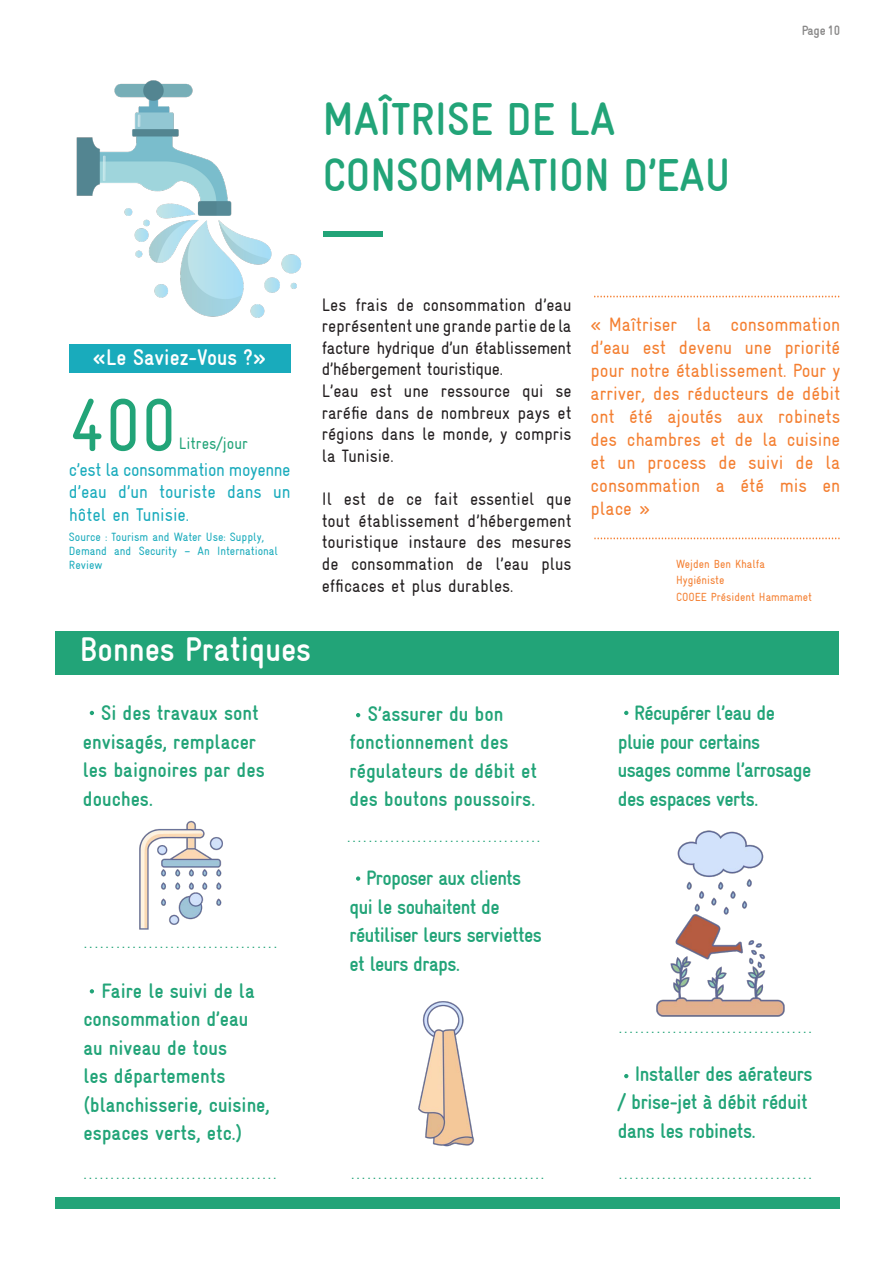
<style>
.page{position:relative;width:893px;height:1263px;background:#fff}
.page>*{position:absolute;margin:0;border:0;box-sizing:border-box;transform-origin:0 0}
.t1{font:condensed 74.7px "GIZ Gravur TT";color:#22a478}
.t2{font:700 condensed 46.5px/55.8px "GIZ Gravur TT";color:#22a478}
.t3{font:700 condensed 34.5px "GIZ Gravur TT";color:#fff}
.t4{font:700 condensed 22.5px "GIZ Gravur TT";color:#fff}
.t5{font:700 condensed 21px/28.5px "GIZ Gravur TT";color:#22a478}
.t6{font:700 condensed 21px/28.5px "GIZ Gravur TT";letter-spacing:-.03em;color:#22a478}
.t7{font:700 condensed 21px/28.5px "GIZ Gravur TT";letter-spacing:-.02em;color:#22a478}
.t8{font:condensed 19.2px/23.1px "GIZ Gravur TT";color:#f47f31;text-align:justify}
.t9{font:condensed 18.45px/22.2px "GIZ Gravur TT";color:#19abbc;text-align:justify}
.t10{font:condensed 18px/21.6px "GIZ Gravur TT";color:#231f20;text-align:justify}
.t11{font:condensed 16.5px "GIZ Gravur TT";color:#22a478}
.t12{font:700 condensed 13.5px "GIZ Gravur TT";color:#030102}
.t13{font:condensed 12px/14.2px "GIZ Gravur TT";color:#19abbc}
.t14{font:condensed 11.85px "GIZ Gravur TT";color:#f47f31}
.t15{font:9px "Lucida Sans Typewriter";color:#22a478}
</style>
<div class="page">
<svg style="left:356px;top:876px;width:4px;height:5px"></svg>
<svg style="left:624px;top:1074px;width:4px;height:4px"></svg>
<svg style="left:356px;top:713px;width:4px;height:4px"></svg>
<svg style="left:624px;top:711px;width:4px;height:4px"></svg>
<svg style="left:90px;top:711px;width:4px;height:4px"></svg>
<svg style="left:90px;top:989px;width:4px;height:4px"></svg>
<div style="left:323px;top:232px;width:59px;height:5px;background:#22a478"></div>
<svg style="left:594px;top:296px;width:245px;height:1px"></svg>
<svg style="left:594px;top:537px;width:246px;height:2px"></svg>
<div style="left:55px;top:1197px;width:784px;height:12px;background:#22a478"></div>
<div style="left:56px;top:631px;width:783px;height:44px;background:#22a478"></div>
<div style="left:69px;top:344px;width:222px;height:29px;background:#19abbc"></div>
<img style="left:139px;top:820px;width:84px;height:110px">
<img style="left:418px;top:1001px;width:56px;height:146px">
<img style="left:656px;top:830px;width:129px;height:187px">
<img style="left:76px;top:80px;width:226px;height:238px">
<p class="t2" style="left:323px;top:92px;width:409px">MAÎTRISE DE LA<br>CONSOMMATION D’EAU</p>
<p class="t12" style="left:801px;top:23px;width:41px">Page 10</p>
<p class="t4" style="left:93px;top:345px;width:174px">«Le Saviez-Vous ?»</p>
<p class="t1" style="left:69px;top:384px;width:109px">400</p>
<p class="t11" style="left:179px;top:434px;width:71px">Litres/jour</p>
<p class="t9" style="left:69px;top:459px;width:223px">c’est la consommation moyenne d’eau d’un touriste dans un hôtel en Tunisie.</p>
<p class="t13" style="left:69px;top:530px;width:197px">Source : Tourism and Water Use: Supply,</p>
<p class="t13" style="left:69px;top:544px;width:211px">Demand and Security – An International<br>Review</p>
<p class="t10" style="left:322px;top:294px;width:251px">Les frais de consommation d’eau représentent une grande partie de la facture hydrique d’un établissement d’hébergement touristique.</p>
<p class="t10" style="left:322px;top:380px;width:251px">L’eau est une ressource qui se raréfie dans de nombreux pays et régions dans le monde, y compris la Tunisie.</p>
<p class="t10" style="left:322px;top:488px;width:251px">Il est de ce fait essentiel que tout établissement d’hébergement touristique instaure des mesures de consommation de l’eau plus efficaces et plus durables.</p>
<p class="t3" style="left:80px;top:630px;width:233px">Bonnes Pratiques</p>
<p class="t5" style="left:83px;top:699px;width:183px;text-indent:18px">Si des travaux sont envisagés, remplacer les baignoires par des douches.</p>
<p class="t15" style="left:83px;top:940px;width:197px">....................................</p>
<p class="t5" style="left:83px;top:976px;width:188px;text-indent:18px">Faire le suivi de la consommation d’eau au niveau de tous<br>les départements (blanchisserie, cuisine, espaces verts, etc.)</p>
<p class="t5" style="left:350px;top:699px;width:189px;text-indent:18px">S’assurer du bon fonctionnement des régulateurs de débit et des boutons poussoirs.</p>
<p class="t15" style="left:346px;top:833px;width:197px">....................................</p>
<p class="t6" style="left:350px;top:864px;width:194px;text-indent:16px">Proposer aux clients qui le souhaitent de réutiliser leurs serviettes et leurs draps.</p>
<p class="t8" style="left:591px;top:313px;width:251px">« Maîtriser la consommation d’eau est devenu une priorité pour notre établissement. Pour y arriver, des réducteurs de débit ont été ajoutés aux robinets des chambres et de la cuisine et un process de suivi de la consommation a été mis en place »</p>
<p class="t14" style="left:676px;top:557px;width:90px">Wejden Ben Khalfa</p>
<p class="t14" style="left:676px;top:574px;width:50px">Hygiéniste</p>
<p class="t14" style="left:676px;top:590px;width:137px">COOEE Président Hammamet</p>
<p class="t6" style="left:618px;top:699px;width:195px;text-indent:16px">Récupérer l’eau de pluie pour certains usages comme l’arrosage des espaces verts.</p>
<p class="t15" style="left:618px;top:1025px;width:197px">....................................</p>
<p class="t7" style="left:618px;top:1059px;width:196px;text-indent:17px">Installer des aérateurs / brise-jet à débit réduit dans les robinets.</p>
<p class="t15" style="left:82px;top:1171px;width:197px">....................................</p>
<p class="t15" style="left:350px;top:1171px;width:197px">....................................</p>
<p class="t15" style="left:618px;top:1171px;width:197px">....................................</p>
</div>
